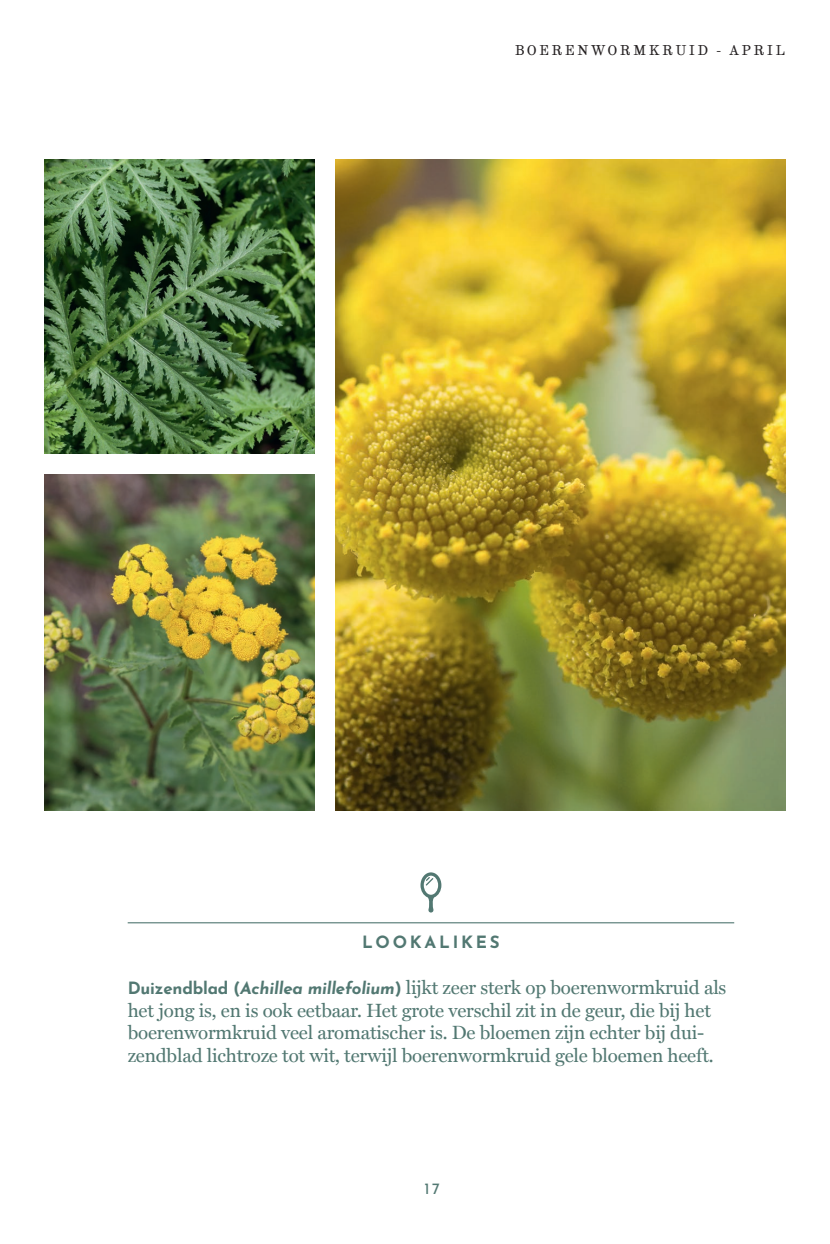
<style>
.page{position:relative;width:830px;height:1244px;background:#fff}
.page>*{position:absolute;margin:0;border:0;box-sizing:border-box;transform-origin:0 0}
.t1{font:19.12px/22.9px "Miller Text";letter-spacing:-.01em;color:#527872}
.t2{font:100 16.88px "Josefin Sans";letter-spacing:.165em;color:#527872}
.t3{font:100 15.75px "Josefin Sans";color:#527872}
.t4{font:13.5px "Munson";letter-spacing:.18em;color:#231f20}
.s1{font-family:"Josefin Sans";font-weight:100;font-size:16.88px}
.s2{font-family:"Josefin Sans";font-weight:100;font-style:italic;font-size:16.88px}
</style>
<div class="page">
<hr style="left:128px;top:922px;width:605px;height:1px;background:#527872">
<svg style="left:420px;top:872px;width:21px;height:40px"></svg>
<img style="left:45px;top:159px;width:269px;height:295px">
<img style="left:45px;top:475px;width:269px;height:336px">
<img style="left:335px;top:159px;width:450px;height:651px">
<p class="t4" style="left:514px;top:42px;width:271px">BOERENWORMKRUID - APRIL</p>
<p class="t2" style="left:362px;top:929px;width:139px">LOOKALIKES</p>
<p class="t1" style="left:128px;top:975px;width:600px"><span class="s1">Duizendblad (</span><span class="s2">Achillea millefolium</span><span class="s1">)</span> lijkt zeer sterk op boerenwormkruid als het jong is, en is ook eetbaar. Het grote verschil zit in de geur, die bij het boerenwormkruid veel aromatischer is. De bloemen zijn echter bij dui&shy;zendblad lichtroze tot wit, terwijl boerenwormkruid gele bloemen heeft.</p>
<p class="t3" style="left:424px;top:1176px;width:17px">17</p>
</div>
